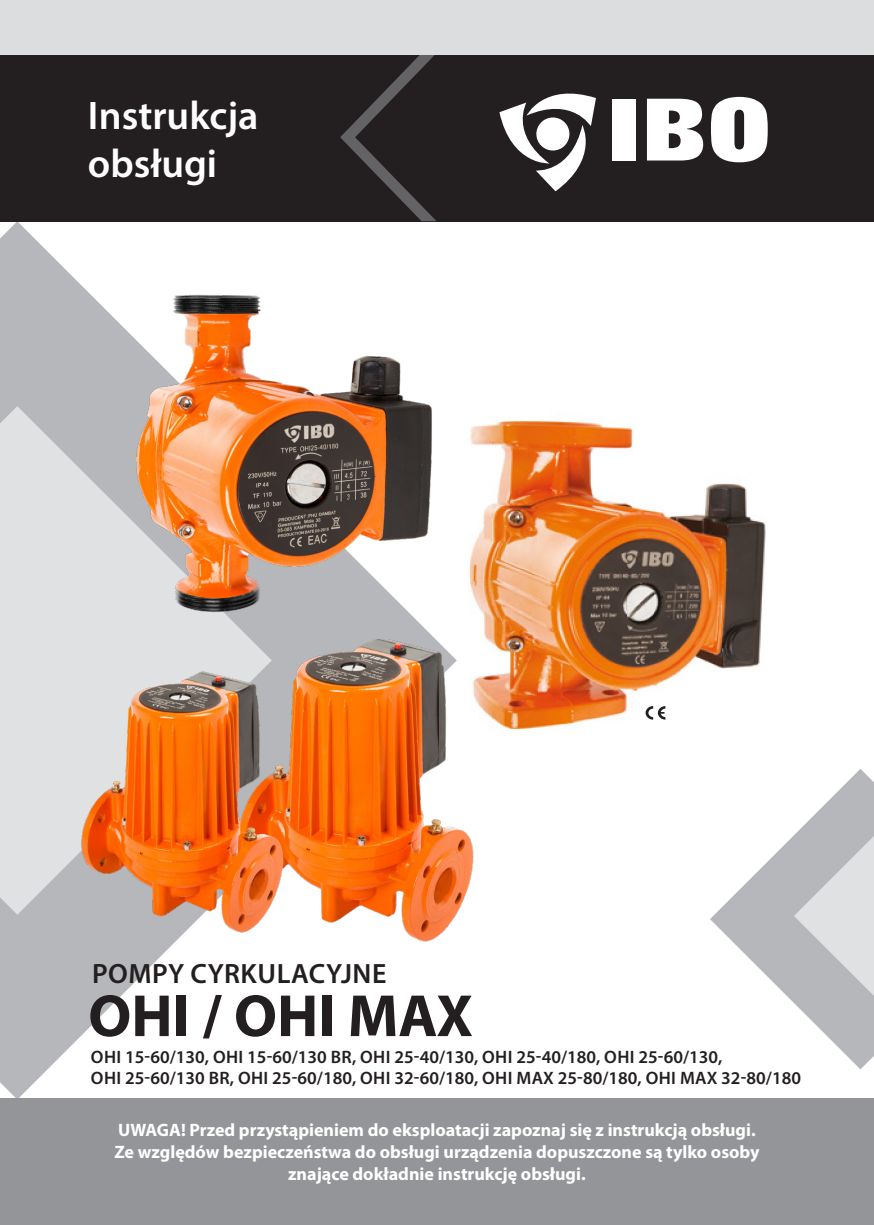
<style>
.page{position:relative;width:874px;height:1225px;background:#fff}
.page>*{position:absolute;margin:0;border:0;box-sizing:border-box;transform-origin:0 0}
.t1{font:700 60px "Myriad Pro";color:#231f20}
.t2{font:40px/48px "Myriad Variable Concept";color:#fff}
.Tekst_wciecie{font:600 28px "Myriad Pro";letter-spacing:.02em;color:#231f20}
.t3{font:700 18px/21.6px "Myriad Pro";color:#fff;text-align:center}
.t4{font:600 18px/21.6px "Myriad Pro";color:#231f20}
</style>
<div class="page">
<svg style="left:0;top:221px;width:456px;height:877px"></svg>
<svg style="left:0;top:406px;width:272px;height:508px;background:#dadbdd"></svg>
<div style="left:0;top:0;width:873px;height:221px;background:#231f20"></div>
<svg style="left:340px;top:54px;width:104px;height:167px"></svg>
<svg style="left:710px;top:769px;width:163px;height:300px"></svg>
<svg style="left:793px;top:836px;width:80px;height:160px;background:#cacbce"></svg>
<svg style="left:499px;top:93px;width:97px;height:98px"></svg>
<div style="left:612px;top:99px;width:23px;height:61px;background:#fff"></div>
<svg style="left:647px;top:99px;width:55px;height:61px;background:#e1e0e0"></svg>
<svg style="left:711px;top:97px;width:56px;height:65px"></svg>
<div style="left:0;top:0;width:873px;height:54px;background:#dcdddf"></div>
<div style="left:0;top:1098px;width:873px;height:127px;background:#939598"></div>
<img style="left:469px;top:418px;width:297px;height:312px">
<svg style="left:645px;top:706px;width:20px;height:13px"></svg>
<img style="left:106px;top:280px;width:350px;height:356px">
<img style="left:77px;top:640px;width:426px;height:304px">
<p class="t2" style="left:88px;top:91px;width:172px">Instrukcja obsługi</p>
<p class="Tekst_wciecie" style="left:92px;top:955px;width:296px">POMPY CYRKULACYJNE</p>
<p class="t1" style="left:88px;top:976px;width:386px">OHI / OHI MAX</p>
<p class="t4" style="left:91px;top:1045px;width:711px">OHI 15-60/130, OHI 15-60/130 BR, OHI 25-40/130, OHI 25-40/180, OHI 25-60/130,<br>OHI 25-60/130 BR, OHI 25-60/180, OHI 32-60/180, OHI MAX 25-80/180, OHI MAX 32-80/180</p>
<p class="t3" style="left:114px;top:1119px;width:646px">UWAGA! Przed przystąpieniem do eksploatacji zapoznaj się z instrukcją obsługi.<br>Ze względów bezpieczeństwa do obsługi urządzenia dopuszczone są tylko osoby znające dokładnie instrukcję obsługi.</p>
</div>
